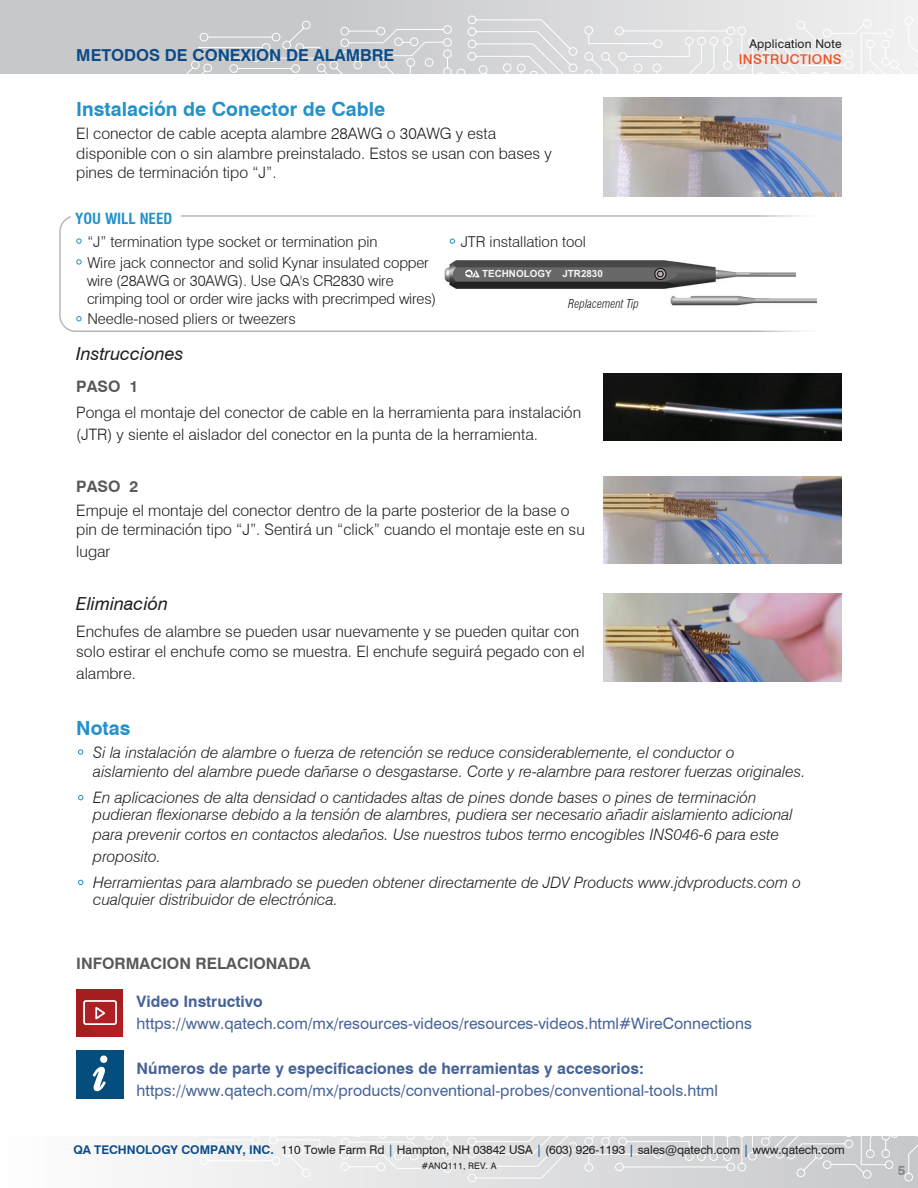
<style>
.page{position:relative;width:918px;height:1188px;background:#fff}
.page>*{position:absolute;margin:0;border:0;box-sizing:border-box;transform-origin:0 0}
.t1{font:700 19.5px "Swiss 721 BT";color:#2391ca}
.t2{font:italic 18px "Swiss 721 BT";color:#231f20}
.t3{font:700 16.5px "Swiss 721 BT";color:#0b4b87}
.t4{font:italic 300 15.75px/16.8px "Swiss 721 BT";color:#231f20}
.t5{font:300 15.75px/19.5px "Swiss 721 BT";color:#231f20}
.t6{font:15.75px "Swiss 721 BT";color:#466397}
.t7{font:700 15.75px "Swiss 721 BT";color:#466397}
.t8{font:700 15.75px "Swiss 721 BT";color:#57585a}
.t9{font:300 15px/18px "Swiss 721 BT";color:#231f20}
.t10{font:700 condensed 15px "Swiss 721 BT";color:#2391ca}
.t11{font:500 13.5px "Swiss 721 BT";letter-spacing:.02em;color:#f15322}
.t12{font:700 13.5px "Swiss 721 BT";color:#848689}
.t13{font:12px "Swiss 721 BT";letter-spacing:-.005em;color:#231f20}
.t14{font:12px "Swiss 721 BT";letter-spacing:.02em;color:#231f20}
.t15{font:italic 300 condensed 12px "Swiss 721 BT";color:#231f20}
.t16{font:700 9.9px "Arial";color:#f9f6f7}
.t17{font:700 9.75px "Arial";color:#f9f6f7}
.t18{font:9px "Swiss 721 BT";letter-spacing:.01em;color:#231f20}
.s1{color:#2391ca}
.s2{font-size:15px;color:#2391ca}
.s3{font-weight:700;color:#0b4b87}
.s4{color:#0b4b87}
</style>
<div class="page">
<div style="left:0;top:0;width:918px;height:73px;background:linear-gradient(to right,#bdbec1,#ececed)"></div>
<svg style="left:175px;top:16px;width:743px;height:57px;background:#dadbdc"></svg>
<div style="left:0;top:1136px;width:918px;height:52px;background:linear-gradient(to right,#fefefe,#c7c8ca)"></div>
<svg style="left:175px;top:1136px;width:743px;height:46px"></svg>
<div style="left:76px;top:989px;width:47px;height:47px;background:#a61d20"></div>
<svg style="left:83px;top:1000px;width:34px;height:25px"></svg>
<div style="left:76px;top:1050px;width:48px;height:48px;background:#044d7c"></div>
<svg style="left:92px;top:1055px;width:16px;height:37px"></svg>
<div style="left:59px;top:215px;width:859px;height:117px;border:2px solid #b6b9bc;border-radius:16px"></div>
<div style="left:72px;top:211px;width:108px;height:19px;background:#fff"></div>
<img style="left:445px;top:260px;width:351px;height:29px">
<svg style="left:655px;top:268px;width:11px;height:12px"></svg>
<div style="left:655px;top:268px;width:11px;height:12px;border:1px solid #0a0c0a;border-radius:50%"></div>
<svg style="left:657px;top:271px;width:7px;height:6px"></svg>
<svg style="left:465px;top:270px;width:15px;height:7px"></svg>
<img style="left:670px;top:295px;width:147px;height:11px">
<img style="left:604px;top:373px;width:237px;height:67px">
<img style="left:604px;top:476px;width:237px;height:88px">
<img style="left:604px;top:594px;width:237px;height:87px">
<img style="left:604px;top:97px;width:237px;height:100px">
<p class="t3" style="left:76px;top:45px;width:319px">METODOS DE CONEXION DE ALAMBRE</p>
<p class="t1" style="left:76px;top:97px;width:310px">Instalación de Conector de Cable</p>
<p class="t5" style="left:76px;top:124px;width:477px">El conector de cable acepta alambre 28AWG o 30AWG y esta disponible con o sin alambre preinstalado. Estos se usan con bases y pines de terminación tipo “J”.</p>
<p class="t10" style="left:75px;top:209px;width:99px">YOU WILL NEED</p>
<p class="t9" style="left:75px;top:232px;width:305px"><span class="s1">•</span> “J” termination type socket or termination pin</p>
<p class="t9" style="left:87px;top:253px;width:351px;text-indent:-13px"><span class="s1">•</span> Wire jack connector and solid Kynar insulated copper wire (28AWG or 30AWG). Use QA's CR2830 wire crimping tool or order wire jacks with precrimped wires)</p>
<p class="t9" style="left:75px;top:310px;width:223px"><span class="s1">•</span> Needle-nosed pliers or tweezers</p>
<p class="t9" style="left:448px;top:232px;width:140px"><span class="s1">•</span> JTR installation tool</p>
<p class="t17" style="left:504px;top:262px;width:122px">TECHNOLOGY JTR2830</p>
<p class="t16" style="left:482px;top:267px;width:122px">TECHNOLOGY JTR2830</p>
<p class="t15" style="left:568px;top:296px;width:72px">Replacement Tip</p>
<p class="t2" style="left:76px;top:343px;width:109px">Instrucciones</p>
<p class="t8" style="left:76px;top:377px;width:64px">PASO 1</p>
<p class="t5" style="left:76px;top:401px;width:506px;line-height:22px">Ponga el montaje del conector de cable en la herramienta para instalación (JTR) y siente el aislador del conector en la punta de la herramienta.</p>
<p class="t8" style="left:76px;top:477px;width:64px">PASO 2</p>
<p class="t5" style="left:76px;top:500px;width:510px">Empuje el montaje del conector dentro de la parte posterior de la base o pin de terminación tipo “J”. Sentirá un “click” cuando el montaje este en su</p>
<p class="t5" style="left:76px;top:542px;width:36px">lugar</p>
<p class="t2" style="left:76px;top:593px;width:93px">Eliminación</p>
<p class="t5" style="left:76px;top:622px;width:510px">Enchufes de alambre se pueden usar nuevamente y se pueden quitar con solo estirar el enchufe como se muestra. El enchufe seguirá pegado con el</p>
<p class="t5" style="left:76px;top:663px;width:61px">alambre.</p>
<p class="t14" style="left:749px;top:36px;width:94px">Application Note</p>
<p class="t11" style="left:739px;top:51px;width:104px">INSTRUCTIONS</p>
<p class="t1" style="left:76px;top:716px;width:56px">Notas</p>
<p class="t4" style="left:93px;top:742px;width:714px;line-height:19.5px;text-indent:-17px"><span class="s2">•</span> Si la instalación de alambre o fuerza de retención se reduce considerablemente, el conductor o aislamiento del alambre puede dañarse o desgastarse. Corte y re-alambre para restorer fuerzas originales.</p>
<p class="t4" style="left:93px;top:789px;width:701px;text-indent:-17px"><span class="s2">•</span> En aplicaciones de alta densidad o cantidades altas de pines donde bases o pines de terminación pudieran flexionarse debido a la tensión de alambres, pudiera ser necesario añadir aislamiento adicional</p>
<p class="t4" style="left:93px;top:823px;width:687px;line-height:22px">para prevenir cortos en contactos aledaños. Use nuestros tubos termo encogibles INS046-6 para este proposito.</p>
<p class="t4" style="left:93px;top:874px;width:709px;text-indent:-17px"><span class="s2">•</span> Herramientas para alambrado se pueden obtener directamente de JDV Products www.jdvproducts.com o cualquier distribuidor de electrónica.</p>
<p class="t8" style="left:76px;top:954px;width:236px">INFORMACION RELACIONADA</p>
<p class="t7" style="left:137px;top:992px;width:128px">Video Instructivo</p>
<p class="t6" style="left:137px;top:1014px;width:617px">https://www.qatech.com/mx/resources-videos/resources-videos.html#WireConnections</p>
<p class="t7" style="left:137px;top:1059px;width:509px">Números de parte y especificaciones de herramientas y accesorios:</p>
<p class="t6" style="left:137px;top:1081px;width:583px">https://www.qatech.com/mx/products/conventional-probes/conventional-tools.html</p>
<p class="t13" style="left:73px;top:1143px;width:773px"><span class="s3">QA TECHNOLOGY COMPANY, INC.</span> 110 Towle Farm Rd <span class="s4">|</span> Hampton, NH 03842 USA <span class="s4">|</span> (603) 926-1193 <span class="s4">|</span> sales@qatech.com <span class="s4">|</span> www.qatech.com</p>
<p class="t18" style="left:421px;top:1161px;width:77px">#ANQ111, REV. A</p>
<p class="t12" style="left:898px;top:1162px;width:9px">5</p>
</div>
